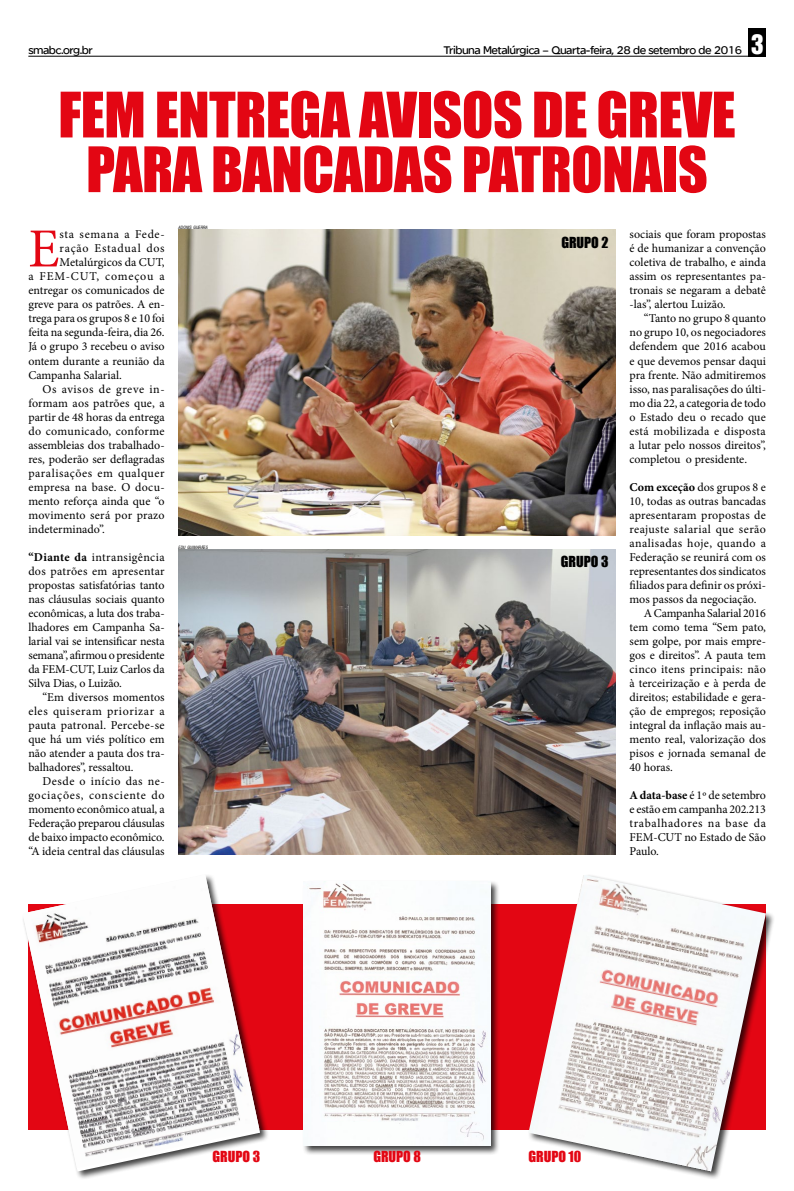
<style>
.page{position:relative;width:794px;height:1191px;background:#fff}
.page>*{position:absolute;margin:0;border:0;box-sizing:border-box;transform-origin:0 0}
.t1{font:57.9px/54.7px "Impact";letter-spacing:-.01em;color:#e30613;text-align:center}
.t2{font:55.1px "Minion Pro";color:#e30613}
.t3{font:14px "Impact";color:#e30613}
.t4{font:14px "Impact";color:#000}
.t5{font:12px/14px "Minion Pro";color:#000;text-align:justify}
.t6{font:12px "SE Optimist Semi";letter-spacing:-.04em;color:#000}
.t7{font:12px "Minion Pro";letter-spacing:.035em;color:#000}
.t8{font:12px "Minion Pro";letter-spacing:.02em;color:#000}
.t9{font:12px "Minion Pro";letter-spacing:.025em;color:#000}
.t10{font:12px "Minion Pro";letter-spacing:.05em;color:#000}
.t11{font:12px "Minion Pro";letter-spacing:.045em;color:#000}
.t12{font:12px "Minion Pro";letter-spacing:.065em;color:#000}
.t13{font:12px "Minion Pro";letter-spacing:.06em;color:#000}
.t14{font:italic condensed 4.4px "Swiss 721 BT";color:#000}
.s1{font-family:"Helvetica Inserat";font-size:25px;color:#fff}
.s2{font-weight:700}
</style>
<div class="page">
<div style="left:28px;top:904px;width:737px;height:226px;background:#e30613"></div>
<hr style="left:28px;top:56px;width:738px;height:1px;background:#000">
<div style="left:749px;top:28px;width:17px;height:29px;background:#000"></div>
<div style="left:21px;top:873px;width:248px;height:308px;background:#000;opacity:.75"></div>
<img style="left:23px;top:874px;width:236px;height:294px">
<div style="left:302px;top:880px;width:198px;height:275px;background:#000;opacity:.75"></div>
<img style="left:304px;top:881px;width:186px;height:264px">
<div style="left:527px;top:873px;width:248px;height:307px;background:#000;opacity:.75"></div>
<img style="left:528px;top:874px;width:238px;height:297px">
<img style="left:179px;top:230px;width:436px;height:305px">
<img style="left:179px;top:549px;width:436px;height:305px">
<p class="t6" style="left:28px;top:43px;width:66px">smabc.org.br</p>
<p class="t6" style="left:443px;top:43px;width:322px">Tribuna Metalúrgica – Quarta-feira, 28 de setembro de 2016 <span class="s1">3</span></p>
<h1 class="t1" style="left:58px;top:86px;width:679px">FEM ENTREGA AVISOS DE GREVE<br>PARA BANCADAS PATRONAIS</h1>
<h2 class="t2" style="left:28px;top:212px;width:33px">E</h2>
<p class="t10" style="left:60px;top:226px;width:106px">sta semana a Fede-</p>
<p class="t14" style="left:179px;top:225px;width:31px">ADONIS GUERRA</p>
<p class="t5" style="left:629px;top:228px;width:138px">sociais que foram propostas é de humanizar a convenção coletiva de trabalho, e ainda assim os representantes pa&shy;tronais se negaram a debatê -las”, alertou Luizão.</p>
<p class="t5" style="left:629px;top:312px;width:138px;text-indent:14px">“Tanto no grupo 8 quanto no grupo 10, os negociadores defendem que 2016 acabou e que devemos pensar daqui pra frente. Não admitiremos isso, nas paralisações do últi&shy;mo dia 22, a categoria de todo o Estado deu o recado que está mobilizada e disposta a lutar pelo nossos direitos”, completou o presidente.</p>
<p class="t5" style="left:629px;top:480px;width:138px"><span class="s2">Com exceção</span> dos grupos 8 e</p>
<p class="t5" style="left:629px;top:494px;width:138px">10, todas as outras bancadas</p>
<p class="t5" style="left:629px;top:508px;width:138px">apresentaram propostas de</p>
<p class="t7" style="left:629px;top:521px;width:138px">reajuste salarial que serão</p>
<p class="t7" style="left:629px;top:535px;width:138px">analisadas hoje, quando a</p>
<p class="t5" style="left:629px;top:550px;width:138px">Federação se reunirá com os</p>
<p class="t5" style="left:629px;top:564px;width:138px">representantes dos sindicatos</p>
<p class="t5" style="left:629px;top:578px;width:138px">filiados para definir os próxi-</p>
<p class="t5" style="left:629px;top:592px;width:128px">mos passos da negociação.</p>
<p class="t5" style="left:643px;top:606px;width:124px">A Campanha Salarial 2016</p>
<p class="t5" style="left:629px;top:620px;width:138px">tem como tema “Sem pato,</p>
<p class="t5" style="left:629px;top:634px;width:138px">sem golpe, por mais empre-</p>
<p class="t5" style="left:629px;top:648px;width:138px">gos e direitos”. A pauta tem</p>
<p class="t8" style="left:629px;top:661px;width:138px">cinco itens principais: não</p>
<p class="t5" style="left:629px;top:676px;width:138px">à terceirização e à perda de</p>
<p class="t5" style="left:629px;top:690px;width:138px">direitos; estabilidade e gera-</p>
<p class="t5" style="left:629px;top:704px;width:138px">ção de empregos; reposição</p>
<p class="t5" style="left:629px;top:718px;width:138px">integral da inflação mais au-</p>
<p class="t5" style="left:629px;top:732px;width:138px">mento real, valorização dos</p>
<p class="t5" style="left:629px;top:746px;width:138px">pisos e jornada semanal de</p>
<p class="t5" style="left:629px;top:760px;width:45px">40 horas.</p>
<p class="t5" style="left:629px;top:788px;width:138px"><span class="s2">A data-base</span> é 1º de setembro e estão em campanha 202.213 trabalhadores na base da FEM-CUT no Estado de São Paulo.</p>
<p class="t4" style="left:561px;top:231px;width:49px">GRUPO 2</p>
<p class="t13" style="left:60px;top:240px;width:107px">ração Estadual dos</p>
<p class="t5" style="left:60px;top:256px;width:106px">Metalúrgicos da CUT,</p>
<p class="t12" style="left:28px;top:268px;width:138px">a FEM-CUT, começou a</p>
<p class="t5" style="left:28px;top:284px;width:138px">entregar os comunicados de</p>
<p class="t5" style="left:28px;top:298px;width:138px">greve para os patrões. A en-</p>
<p class="t5" style="left:28px;top:312px;width:138px">trega para os grupos 8 e 10 foi</p>
<p class="t5" style="left:28px;top:326px;width:138px">feita na segunda-feira, dia 26.</p>
<p class="t5" style="left:28px;top:340px;width:138px">Já o grupo 3 recebeu o aviso</p>
<p class="t5" style="left:28px;top:354px;width:138px">ontem durante a reunião da</p>
<p class="t5" style="left:28px;top:368px;width:95px">Campanha Salarial.</p>
<p class="t10" style="left:43px;top:381px;width:124px">Os avisos de greve in-</p>
<p class="t5" style="left:28px;top:396px;width:138px">formam aos patrões que, a</p>
<p class="t5" style="left:28px;top:410px;width:138px">partir de 48 horas da entrega</p>
<p class="t9" style="left:28px;top:423px;width:138px">do comunicado, conforme</p>
<p class="t5" style="left:28px;top:438px;width:138px">assembleias dos trabalhado-</p>
<p class="t5" style="left:28px;top:452px;width:138px">res, poderão ser deflagradas</p>
<p class="t11" style="left:28px;top:465px;width:138px">paralisações em qualquer</p>
<p class="t9" style="left:28px;top:479px;width:138px">empresa na base. O docu-</p>
<p class="t5" style="left:28px;top:494px;width:138px">mento reforça ainda que “o</p>
<p class="t8" style="left:28px;top:507px;width:138px">movimento será por prazo</p>
<p class="t5" style="left:28px;top:522px;width:78px">indeterminado”.</p>
<p class="t5" style="left:28px;top:550px;width:138px"><span class="s2">“Diante da</span> intransigência dos patrões em apresentar propostas satisfatórias tanto nas cláusulas sociais quanto econômicas, a luta dos traba&shy;lhadores em Campanha Sa&shy;larial vai se intensificar nesta semana”, afirmou o presidente da FEM-CUT, Luiz Carlos da Silva Dias, o Luizão.</p>
<p class="t5" style="left:28px;top:690px;width:138px;text-indent:14px">“Em diversos momentos eles quiseram priorizar a pauta patronal. Percebe-se que há um viés político em não atender a pauta dos tra&shy;balhadores”, ressaltou.</p>
<p class="t5" style="left:28px;top:774px;width:138px;text-indent:14px">Desde o início das ne&shy;gociações, consciente do momento econômico atual, a Federação preparou cláusulas de baixo impacto econômico. “A ideia central das cláusulas</p>
<p class="t14" style="left:179px;top:545px;width:31px">EDU GUIMARÃES</p>
<p class="t4" style="left:561px;top:550px;width:49px">GRUPO 3</p>
<p class="t3" style="left:213px;top:1145px;width:49px">GRUPO 3</p>
<p class="t3" style="left:373px;top:1145px;width:49px">GRUPO 8</p>
<p class="t3" style="left:528px;top:1145px;width:54px">GRUPO 10</p>
</div>
